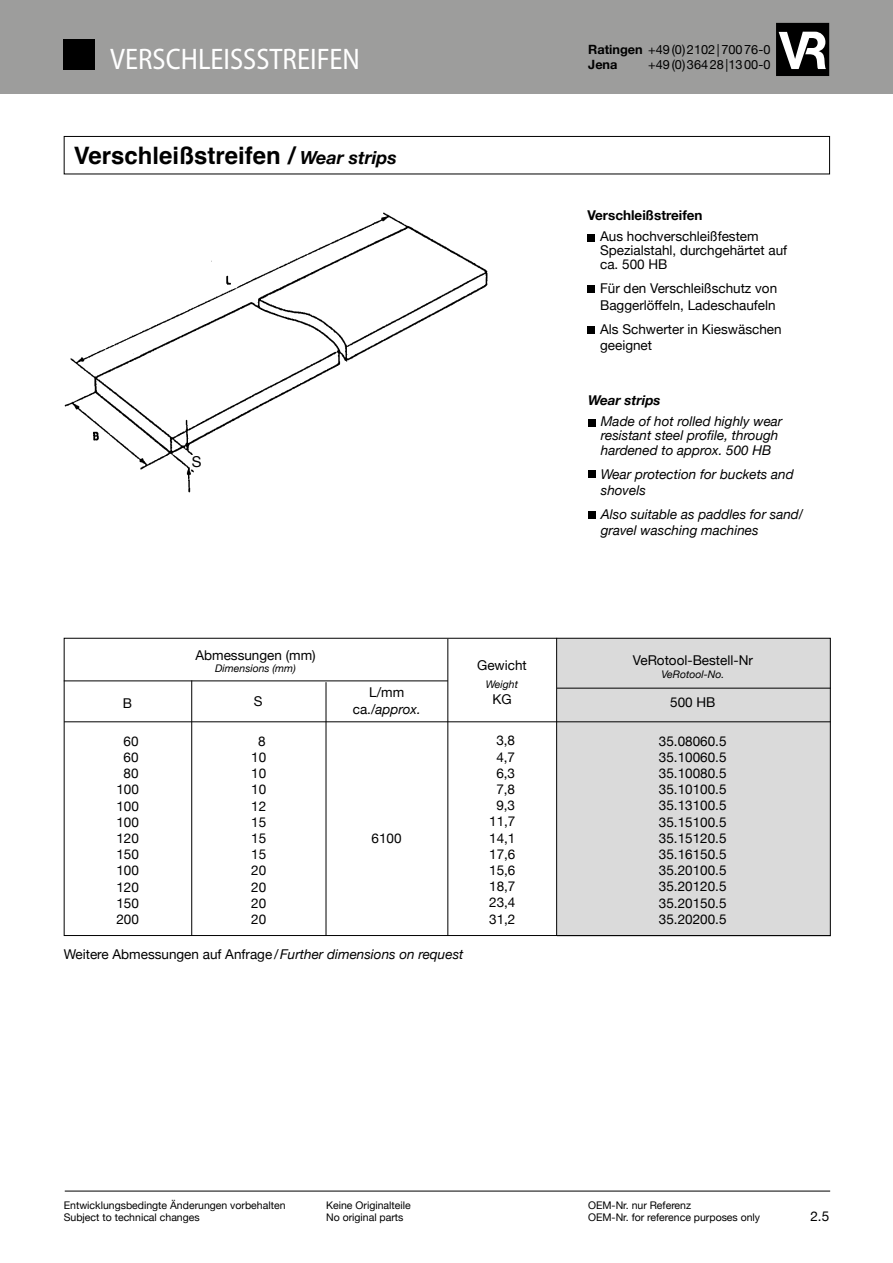
<style>
.page{position:relative;width:893px;height:1263px;background:#fff}
.page>*{position:absolute;margin:0;border:0;box-sizing:border-box;transform-origin:0 0}
.t1{font:29.85px "Myriad Variable Concept";color:#fff}
.t2{font:700 24px "Helvetica";color:#000}
.t3{font:15px "Helvetica Neue";color:#000}
.t4{font:13.5px/16.2px "Helvetica Neue";color:#000;text-align:center}
.t5{font:italic 13.5px/14.2px "Helvetica Neue";color:#000}
.t6{font:700 13.5px "Helvetica Neue";color:#000}
.t7{font:italic 700 13.5px "Helvetica Neue";color:#000}
.t8{font:12.75px "Helvetica Neue";color:#000}
.t9{font:700 12.75px "Helvetica Neue";color:#000}
.t10{font:10.5px/12.6px "Helvetica Neue";color:#000}
.t11{font:italic 10.5px "Helvetica Neue";color:#000}
.s1{font-weight:700}
.s2{font-family:"Helvetica Neue"}
.s3{font-family:"Helvetica Neue";font-style:italic;font-size:18px}
.s4{font-style:italic}
</style>
<div class="page">
<div style="left:0;top:0;width:893px;height:94px;background:#9d9d9c"></div>
<div style="left:64px;top:39px;width:31px;height:30px;background:#000"></div>
<svg style="left:776px;top:23px;width:53px;height:53px;background:#515151"></svg>
<hr style="left:65px;top:1191px;width:765px;height:1px;background:#000">
<div style="left:587px;top:234px;width:7px;height:7px;background:#000"></div>
<div style="left:588px;top:419px;width:7px;height:7px;background:#000"></div>
<div style="left:587px;top:286px;width:7px;height:7px;background:#000"></div>
<div style="left:588px;top:471px;width:7px;height:7px;background:#000"></div>
<div style="left:587px;top:326px;width:7px;height:7px;background:#000"></div>
<div style="left:588px;top:511px;width:7px;height:7px;background:#000"></div>
<img style="left:64px;top:212px;width:424px;height:281px">
<div style="left:64px;top:136px;width:766px;height:38px;border:1px solid #000"></div>
<div style="left:557px;top:638px;width:274px;height:299px;background:#dadada"></div>
<hr style="left:556px;top:638px;width:1px;height:298px;background:#000">
<hr style="left:64px;top:721px;width:767px;height:1px;background:#000">
<hr style="left:447px;top:639px;width:1px;height:297px;background:#000">
<hr style="left:64px;top:680px;width:384px;height:1px;background:#000">
<hr style="left:191px;top:680px;width:1px;height:255px;background:#000">
<hr style="left:326px;top:682px;width:1px;height:253px;background:#000">
<hr style="left:557px;top:688px;width:274px;height:1px;background:#000">
<div style="left:190px;top:455px;width:10px;height:11px;background:#fff"></div>
<p class="t8" style="left:588px;top:40px;width:184px"><span class="s1">Ratingen</span> +49(0)2102|70076-0</p>
<h1 class="t1" style="left:110px;top:42px;width:251px">VERSCHLEISSSTREIFEN</h1>
<p class="t9" style="left:588px;top:54px;width:31px">Jena</p>
<p class="t8" style="left:648px;top:55px;width:124px">+49(0)36428|1300-0</p>
<h2 class="t2" style="left:74px;top:141px;width:324px">Verschleißstreifen <span class="s2">/</span> <span class="s3">Wear strips</span></h2>
<p class="t3" style="left:192px;top:451px;width:11px">S</p>
<p class="t6" style="left:587px;top:205px;width:117px">Verschleißstreifen</p>
<p class="t4" style="left:600px;top:230px;width:189px;line-height:14.2px;text-align:left">Aus hochverschleißfestem<br>Spezialstahl, durchgehärtet auf ca. 500 HB</p>
<p class="t4" style="left:600px;top:281px;width:179px;text-align:left">Für den Verschleißschutz von<br>Baggerlöffeln, Ladeschaufeln</p>
<p class="t4" style="left:600px;top:321px;width:183px;text-align:left">Als Schwerter in Kieswäschen geeignet</p>
<p class="t7" style="left:588px;top:390px;width:74px">Wear strips</p>
<p class="t5" style="left:601px;top:415px;width:183px">Made of hot rolled highly wear resistant steel profile, through hardened to approx. 500 HB</p>
<p class="t5" style="left:601px;top:466px;width:194px;line-height:16.2px">Wear protection for buckets and shovels</p>
<p class="t5" style="left:601px;top:507px;width:204px;line-height:16.2px">Also suitable as paddles for sand/ gravel wasching machines</p>
<p class="t4" style="left:195px;top:648px;width:122px">Abmessungen (mm)</p>
<p class="t11" style="left:215px;top:661px;width:82px">Dimensions (mm)</p>
<p class="t4" style="left:477px;top:658px;width:51px">Gewicht</p>
<p class="t11" style="left:486px;top:677px;width:34px">Weight</p>
<p class="t4" style="left:492px;top:692px;width:21px">KG</p>
<p class="t4" style="left:633px;top:653px;width:121px">VeRotool-Bestell-Nr</p>
<p class="t11" style="left:661px;top:666px;width:64px">VeRotool-No.</p>
<p class="t4" style="left:353px;top:685px;width:70px">L/mm ca./<span class="s4">approx.</span></p>
<p class="t4" style="left:123px;top:696px;width:11px">B</p>
<p class="t4" style="left:254px;top:694px;width:10px">S</p>
<p class="t4" style="left:670px;top:694px;width:47px">500 HB</p>
<p class="t4" style="left:116px;top:734px;width:24px">60<br>60<br>80<br>100<br>100<br>100<br>120<br>150<br>100<br>120<br>150<br>200</p>
<p class="t4" style="left:251px;top:734px;width:17px">8<br>10<br>10<br>10<br>12<br>15<br>15<br>15<br>20<br>20<br>20<br>20</p>
<p class="t4" style="left:489px;top:733px;width:28px">3,8<br>4,7<br>6,3<br>7,8<br>9,3<br>11,7<br>14,1<br>17,6<br>15,6<br>18,7<br>23,4<br>31,2</p>
<p class="t4" style="left:659px;top:733px;width:69px;text-align:justify">35.08060.5<br>35.10060.5<br>35.10080.5<br>35.10100.5<br>35.13100.5<br>35.15100.5<br>35.15120.5<br>35.16150.5<br>35.20100.5<br>35.20120.5<br>35.20150.5<br>35.20200.5</p>
<p class="t4" style="left:372px;top:831px;width:32px">6100</p>
<p class="t4" style="left:64px;top:947px;width:401px">Weitere Abmessungen auf Anfrage/<span class="s4">Further dimensions on request</span></p>
<p class="t10" style="left:64px;top:1199px;width:223px">Entwicklungsbedingte Änderungen vorbehalten<br>Subject to technical changes</p>
<p class="t10" style="left:326px;top:1199px;width:86px">Keine Originalteile<br>No original parts</p>
<p class="t10" style="left:588px;top:1199px;width:174px">OEM-Nr. nur Referenz<br>OEM-Nr. for reference purposes only</p>
<p class="t4" style="left:810px;top:1209px;width:20px">2.5</p>
</div>
